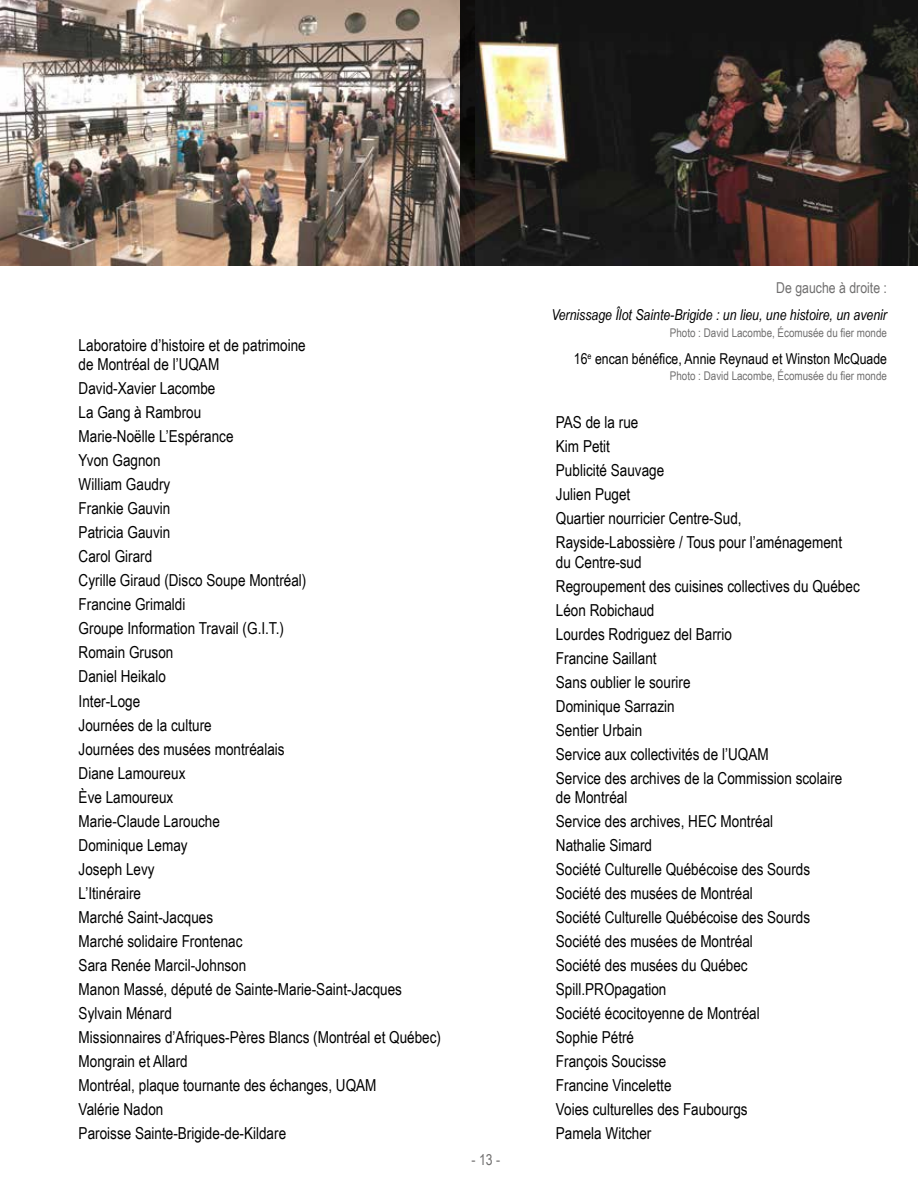
<style>
.page{position:relative;width:918px;height:1188px;background:#fff}
.page>*{position:absolute;margin:0;border:0;box-sizing:border-box;transform-origin:0 0}
.t1{font:16.5px/24px "Arial Narrow";color:#000}
.t2{font:italic 15px "Arial Narrow";color:#000}
.t3{font:15px "Arial Narrow";color:#000}
.t4{font:15px "Arial Narrow";color:#706f6f}
.t5{font:12px "Arial Narrow";color:#706f6f}
</style>
<div class="page">
<img style="left:0;top:0;width:460px;height:266px">
<img style="left:460px;top:0;width:458px;height:266px">
<p class="t1" style="left:79px;top:335px;width:229px;line-height:19.5px">Laboratoire d’histoire et de patrimoine de Montréal de l’UQAM</p>
<p class="t1" style="left:79px;top:377px;width:364px">David-Xavier Lacombe<br>La Gang à Rambrou<br>Marie-Noëlle L’Espérance<br>Yvon Gagnon<br>William Gaudry<br>Frankie Gauvin<br>Patricia Gauvin<br>Carol Girard<br>Cyrille Giraud (Disco Soupe Montréal)<br>Francine Grimaldi<br>Groupe Information Travail (G.I.T.)<br>Romain Gruson<br>Daniel Heikalo<br>Inter-Loge<br>Journées de la culture<br>Journées des musées montréalais<br>Diane Lamoureux<br>Ève Lamoureux<br>Marie-Claude Larouche<br>Dominique Lemay<br>Joseph Levy<br>L’Itinéraire<br>Marché Saint-Jacques<br>Marché solidaire Frontenac<br>Sara Renée Marcil-Johnson<br>Manon Massé, député de Sainte-Marie-Saint-Jacques<br>Sylvain Ménard<br>Missionnaires d’Afriques-Pères Blancs (Montréal et Québec)<br>Mongrain et Allard<br>Montréal, plaque tournante des échanges, UQAM<br>Valérie Nadon<br>Paroisse Sainte-Brigide-de-Kildare</p>
<p class="t4" style="left:472px;top:1151px;width:30px">- 13 -</p>
<p class="t4" style="left:776px;top:280px;width:112px">De gauche à droite :</p>
<p class="t2" style="left:551px;top:307px;width:337px">Vernissage Îlot Sainte-Brigide : un lieu, une histoire, un avenir</p>
<p class="t5" style="left:670px;top:326px;width:219px">Photo : David Lacombe, Écomusée du fier monde</p>
<p class="t3" style="left:574px;top:350px;width:315px">16<sup>e</sup> encan bénéfice, Annie Reynaud et Winston McQuade</p>
<p class="t5" style="left:670px;top:369px;width:219px">Photo : David Lacombe, Écomusée du fier monde</p>
<p class="t1" style="left:556px;top:410px;width:288px">PAS de la rue<br>Kim Petit<br>Publicité Sauvage<br>Julien Puget<br>Quartier nourricier Centre-Sud,<br>Rayside-Labossière / Tous pour l’aménagement</p>
<p class="t1" style="left:556px;top:550px;width:305px">du Centre-sud<br>Regroupement des cuisines collectives du Québec<br>Léon Robichaud<br>Lourdes Rodriguez del Barrio<br>Francine Saillant<br>Sans oublier le sourire<br>Dominique Sarrazin<br>Sentier Urbain<br>Service aux collectivités de l’UQAM<br>Service des archives de la Commission scolaire</p>
<p class="t1" style="left:556px;top:785px;width:256px">de Montréal<br>Service des archives, HEC Montréal<br>Nathalie Simard<br>Société Culturelle Québécoise des Sourds<br>Société des musées de Montréal<br>Société Culturelle Québécoise des Sourds<br>Société des musées de Montréal<br>Société des musées du Québec<br>Spill.PROpagation<br>Société écocitoyenne de Montréal<br>Sophie Pétré<br>François Soucisse<br>Francine Vincelette<br>Voies culturelles des Faubourgs<br>Pamela Witcher</p>
</div>
